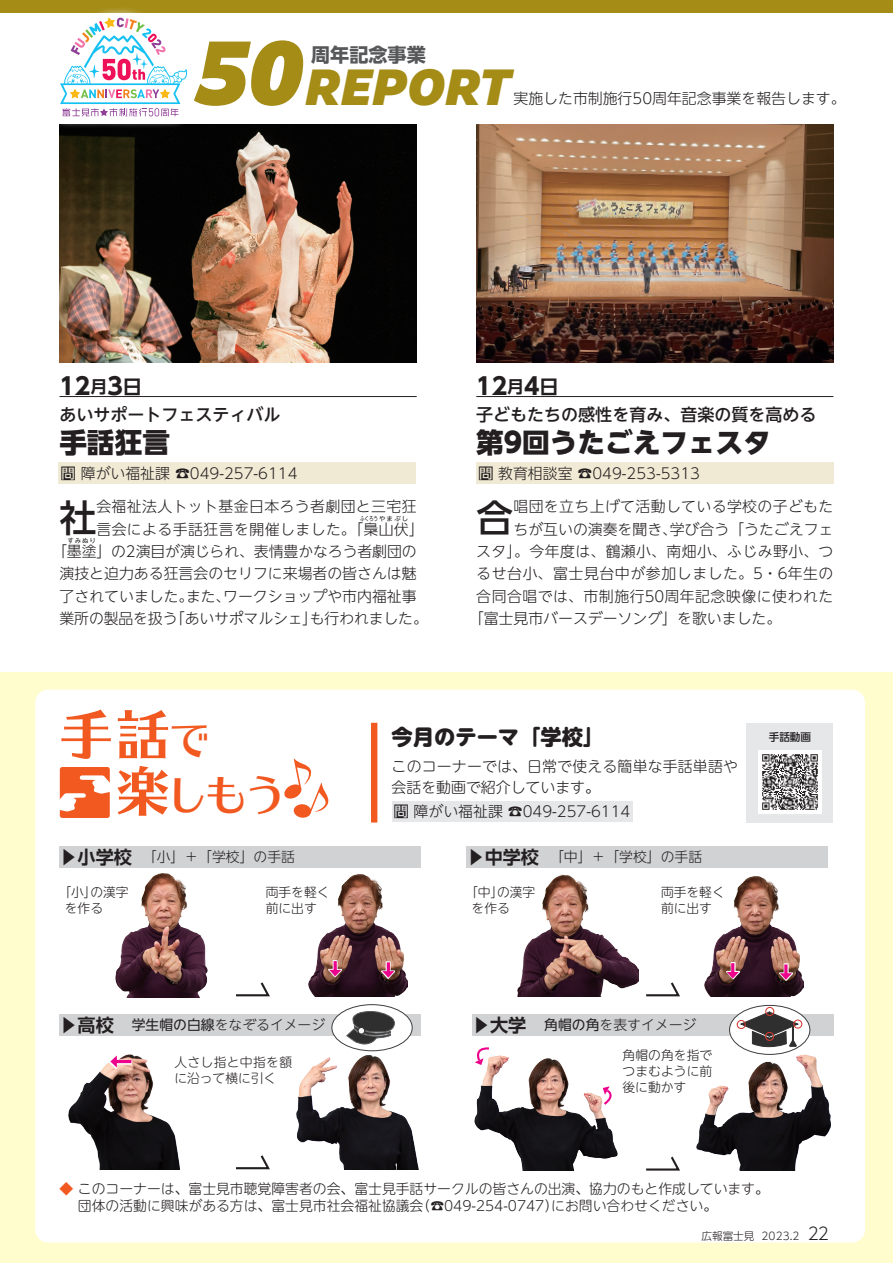
<style>
.page{position:relative;width:893px;height:1263px;background:#fff}
.page>*{position:absolute;margin:0;border:0;box-sizing:border-box;transform-origin:0 0}
.t1{font:53.1px "UD Typos 515 Std";color:#f15921}
.t2{font:italic 900 47.85px "Clarimo UDPE";color:#a48c17}
.t3{font:42.45px "UD Typos 515 Std";color:#f15921}
.t4{font:500 37.2px "UD Shin Go NT Pr 6 N";color:#231f20}
.t5{font:800 27.6px "UD Shin Go NT Pr 6 N";color:#231f20}
.t6{font:700 23.4px "UD Shin Go NT Pr 6 N";color:#231f20}
.t7{font:800 21.3px "UD Shin M Go Pr 6 N";color:#231f20}
.t8{font:700 19.2px "UD Shin Go NT Pr 6 N";color:#57585a}
.t9{font:500 16.95px "UD Shin Go NT Pr 6 N";color:#231f20}
.t10{font:300 14.85px/22.4px "UD Shin Go NT Pr 6 N";color:#231f20}
.t11{font:300 14.85px/22.4px "UD Shin Go NT Pr 6 N";letter-spacing:.025em;color:#231f20}
.t12{font:300 14.85px/21.3px "UD Shin M Go Pr 6 N";letter-spacing:.015em;color:#231f20}
.t13{font:300 14.85px "UD Shin Go NT Pr 6 N";letter-spacing:.03em;color:#231f20}
.t14{font:300 14.85px "UD Shin Go NT Pr 6 N";letter-spacing:.04em;color:#231f20}
.t15{font:300 14.85px "UD Shin Go NT Pr 6 N";letter-spacing:.035em;color:#231f20}
.t16{font:300 13.8px/17px "UD Shin M Go Pr 6 N";color:#231f20}
.t17{font:300 13.8px "UD Shin Go NT Pr 6 N";color:#231f20}
.t18{font:300 12.75px/15.9px "UD Shin M Go Pr 6 N";color:#231f20}
.t19{font:300 12.75px/15.9px "UD Shin M Go Pr 6 N";letter-spacing:.03em;color:#231f20}
.t20{font:300 10.65px "UD Shin Go NT Pr 6 N";color:#231f20}
.t21{font:500 10.65px "UD Shin Go Pr 6 N";color:#231f20}
.t22{font:6.45px "UD Shin Go NT Pr 6 N";letter-spacing:.155em;color:#231f20;scale:.7 1}
.t23{font:6.45px "UD Shin Go NT Pr 6 N";letter-spacing:.155em;color:#231f20}
.s1{font-family:"UD Shin Go NT Pr 6 N De";font-size:16.95px}
.s2{font-family:"UD Shin Go NT Pr 6 N De";font-size:19.2px}
.s3{font-weight:500}
.s4{font-size:42.45px}
.s5{font-size:53.1px}
.s6{font-family:"UD Shin Go NT Pr 6 N De";font-weight:700;font-size:18px}
.s7{font-weight:400}
.s8{color:#f15921}
.s9{font-size:16.95px}
</style>
<div class="page">
<div style="left:0;top:672px;width:893px;height:591px;background:#fffccd"></div>
<div style="left:35px;top:690px;width:830px;height:552px;background:#fff;border-radius:13px"></div>
<div style="left:746px;top:723px;width:87px;height:99px;background:#e6e7e9"></div>
<img style="left:758px;top:750px;width:64px;height:64px">
<svg style="left:646px;top:982px;width:34px;height:15px"></svg>
<svg style="left:284px;top:758px;width:45px;height:60px"></svg>
<div style="left:60px;top:767px;width:50px;height:51px;background:#f15921;border-radius:3px"></div>
<svg style="left:60px;top:775px;width:50px;height:37px"></svg>
<div style="left:371px;top:723px;width:6px;height:99px;background:#f15921"></div>
<div style="left:392px;top:801px;width:240px;height:20px;background:#e6e7e9"></div>
<div style="left:467px;top:846px;width:361px;height:21px;background:#d1d2d4"></div>
<div style="left:60px;top:846px;width:361px;height:21px;background:#d1d2d4"></div>
<img style="left:115px;top:873px;width:92px;height:125px">
<img style="left:308px;top:874px;width:100px;height:122px">
<img style="left:704px;top:876px;width:99px;height:120px">
<img style="left:518px;top:875px;width:120px;height:121px">
<div style="left:60px;top:1014px;width:361px;height:21px;background:#d1d2d4"></div>
<img style="left:297px;top:1054px;width:122px;height:115px">
<div style="left:472px;top:1014px;width:361px;height:21px;background:#d1d2d4"></div>
<img style="left:474px;top:1055px;width:143px;height:115px">
<img style="left:696px;top:1054px;width:134px;height:116px">
<img style="left:69px;top:1054px;width:111px;height:115px">
<svg style="left:109px;top:1054px;width:23px;height:14px"></svg>
<hr style="left:116px;top:1060px;width:15px;height:3px;background:#ed028c">
<svg style="left:110px;top:1055px;width:7px;height:12px"></svg>
<svg style="left:328px;top:960px;width:14px;height:17px"></svg>
<svg style="left:329px;top:961px;width:12px;height:15px"></svg>
<svg style="left:381px;top:961px;width:14px;height:17px"></svg>
<svg style="left:382px;top:962px;width:12px;height:16px"></svg>
<svg style="left:726px;top:962px;width:14px;height:17px"></svg>
<svg style="left:727px;top:963px;width:12px;height:15px"></svg>
<svg style="left:779px;top:963px;width:14px;height:18px"></svg>
<svg style="left:780px;top:964px;width:12px;height:16px"></svg>
<svg style="left:646px;top:1156px;width:34px;height:15px"></svg>
<svg style="left:236px;top:1155px;width:34px;height:15px"></svg>
<svg style="left:236px;top:982px;width:34px;height:15px"></svg>
<div style="left:332px;top:1005px;width:80px;height:46px;background:#fff;border-radius:50%"></div>
<div style="left:332px;top:1004px;width:80px;height:47px;border:1px solid #3e3e3f;border-radius:50%"></div>
<svg style="left:347px;top:1010px;width:49px;height:37px"></svg>
<div style="left:358px;top:1027px;width:7px;height:7px;background:#f6f7f7;border-radius:50%"></div>
<div style="left:358px;top:1027px;width:7px;height:7px;border:1px solid #302f2f;border-radius:50%"></div>
<svg style="left:729px;top:1005px;width:81px;height:49px"></svg>
<div style="left:729px;top:1005px;width:81px;height:49px;border:1px solid #3e3e3f;border-radius:50%"></div>
<svg style="left:740px;top:1012px;width:58px;height:40px"></svg>
<div style="left:765px;top:1007px;width:9px;height:9px;border:1px solid #d43931;border-radius:50%"></div>
<div style="left:737px;top:1020px;width:9px;height:9px;border:1px solid #d43931;border-radius:50%"></div>
<div style="left:765px;top:1032px;width:9px;height:9px;border:1px solid #d43931;border-radius:50%"></div>
<div style="left:793px;top:1019px;width:9px;height:9px;border:1px solid #d43931;border-radius:50%"></div>
<svg style="left:474px;top:1065px;width:16px;height:1px"></svg>
<svg style="left:474px;top:1047px;width:17px;height:18px"></svg>
<svg style="left:598px;top:1084px;width:18px;height:23px"></svg>
<img style="left:60px;top:124px;width:357px;height:238px">
<img style="left:476px;top:124px;width:357px;height:238px">
<svg style="left:199px;top:40px;width:104px;height:66px"></svg>
<div style="left:0;top:0;width:893px;height:13px;background:#a48c17"></div>
<svg style="left:59px;top:8px;width:140px;height:120px"></svg>
<svg style="left:60px;top:18px;width:127px;height:98px"></svg>
<div style="left:59px;top:462px;width:357px;height:22px;background:#f0ead4"></div>
<div style="left:476px;top:462px;width:357px;height:22px;background:#f0ead4"></div>
<hr style="left:60px;top:396px;width:357px;height:1px;background:#231f20">
<hr style="left:476px;top:396px;width:357px;height:1px;background:#231f20">
<p class="t8" style="left:311px;top:39px;width:116px">周年記念事業</p>
<h2 class="t2" style="left:305px;top:47px;width:207px">REPORT</h2>
<p class="t10" style="left:513px;top:86px;width:334px">実施した市制施行50周年記念事業を報告します。</p>
<h3 class="t6" style="left:60px;top:367px;width:84px">12<span class="s1">月</span>3<span class="s2">日</span></h3>
<h3 class="t6" style="left:476px;top:367px;width:84px">12<span class="s1">月</span>4<span class="s2">日</span></h3>
<p class="t9" style="left:60px;top:401px;width:223px">あいサポートフェスティバル</p>
<h3 class="t5" style="left:60px;top:420px;width:112px">手話狂言</h3>
<p class="t9" style="left:476px;top:401px;width:342px">子どもたちの感性を育み、音楽の質を高める</p>
<h3 class="t5" style="left:476px;top:420px;width:296px">第9回うたごえフェスタ</h3>
<p class="t10" style="left:61px;top:461px;width:238px"><span class="s3">問</span>障がい福祉課 ☎049-257-6114</p>
<p class="t10" style="left:478px;top:461px;width:223px"><span class="s3">問</span>教育相談室 ☎049-253-5313</p>
<h3 class="t4" style="left:60px;top:488px;width:39px">社</h3>
<p class="t11" style="left:96px;top:495px;width:329px">会福祉法人トット基金日本ろう者劇団と三宅狂言会による手話狂言を開催しました。「梟山伏」</p>
<p class="t22" style="left:360px;top:513px;width:70px">ふくろうやまぶし</p>
<p class="t10" style="left:52px;top:539px;width:366px">「墨塗」の2演目が演じられ、表情豊かなろう者劇団の</p>
<p class="t23" style="left:67px;top:535px;width:30px">すみぬり</p>
<p class="t10" style="left:60px;top:562px;width:370px">演技と迫力ある狂言会のセリフに来場者の皆さんは魅了されていました。また、ワークショップや市内福祉事業所の製品を扱う「あいサポマルシェ」も行われました。</p>
<h3 class="t4" style="left:476px;top:488px;width:39px">合</h3>
<p class="t11" style="left:513px;top:495px;width:321px">唱団を立ち上げて活動している学校の子どもた</p>
<p class="t10" style="left:513px;top:517px;width:321px">ちが互いの演奏を聞き、学び合う「うたごえフェ</p>
<p class="t13" style="left:476px;top:539px;width:359px">スタ」。今年度は、鶴瀬小、南畑小、ふじみ野小、つ</p>
<p class="t14" style="left:476px;top:561px;width:359px">るせ台小、富士見台中が参加しました。5・6年生の</p>
<p class="t15" style="left:476px;top:584px;width:359px">合同合唱では、市制施行50周年記念映像に使われた</p>
<p class="t10" style="left:469px;top:606px;width:314px">「富士見市バースデーソング」を歌いました。</p>
<h1 class="t1" style="left:60px;top:690px;width:153px">手話<span class="s4">で</span></h1>
<h3 class="t3" style="left:116px;top:759px;width:173px"><span class="s5">楽</span>しもう</h3>
<h3 class="t7" style="left:392px;top:718px;width:214px">今月のテーマ「学校」</h3>
<p class="t12" style="left:392px;top:754px;width:348px">このコーナーでは、日常で使える簡単な手話単語や会話を動画で紹介しています。</p>
<p class="t10" style="left:394px;top:799px;width:238px"><span class="s3">問</span> 障がい福祉課 ☎049-257-6114</p>
<p class="t17" style="left:60px;top:846px;width:237px"><span class="s6">▶小学校　</span>「小」＋「学校」の手話</p>
<p class="t17" style="left:467px;top:846px;width:237px"><span class="s6">▶中学校　</span>「中」＋「学校」の手話</p>
<p class="t18" style="left:65px;top:884px;width:65px;text-indent:-6px">「小」の漢字を作る</p>
<p class="t18" style="left:266px;top:883px;width:65px">両手を軽く前に出す</p>
<p class="t18" style="left:472px;top:884px;width:65px;text-indent:-6px">「中」の漢字を作る</p>
<p class="t18" style="left:661px;top:884px;width:65px">両手を軽く前に出す</p>
<p class="t21" style="left:769px;top:728px;width:44px">手話動画</p>
<p class="t17" style="left:60px;top:1014px;width:267px"><span class="s6">▶高校　</span><span class="s7">学生帽の白線</span>をなぞるイメージ</p>
<p class="t17" style="left:472px;top:1014px;width:226px"><span class="s6">▶大学　</span><span class="s7">角帽の角</span>を表すイメージ</p>
<p class="t19" style="left:174px;top:1053px;width:119px">人さし指と中指を額に沿って横に引く</p>
<p class="t18" style="left:622px;top:1046px;width:91px;text-align:justify">角帽の角を指でつまむように前後に動かす</p>
<p class="t16" style="left:78px;top:1179px;width:692px;text-indent:-18px"><span class="s8">◆</span> このコーナーは、富士見市聴覚障害者の会、富士見手話サークルの皆さんの出演、協力のもと作成しています。団体の活動に興味がある方は、富士見市社会福祉協議会（☎049-254-0747）にお問い合わせください。</p>
<p class="t20" style="left:701px;top:1228px;width:129px">広報富士見 2023.2 <span class="s9">22</span></p>
</div>
